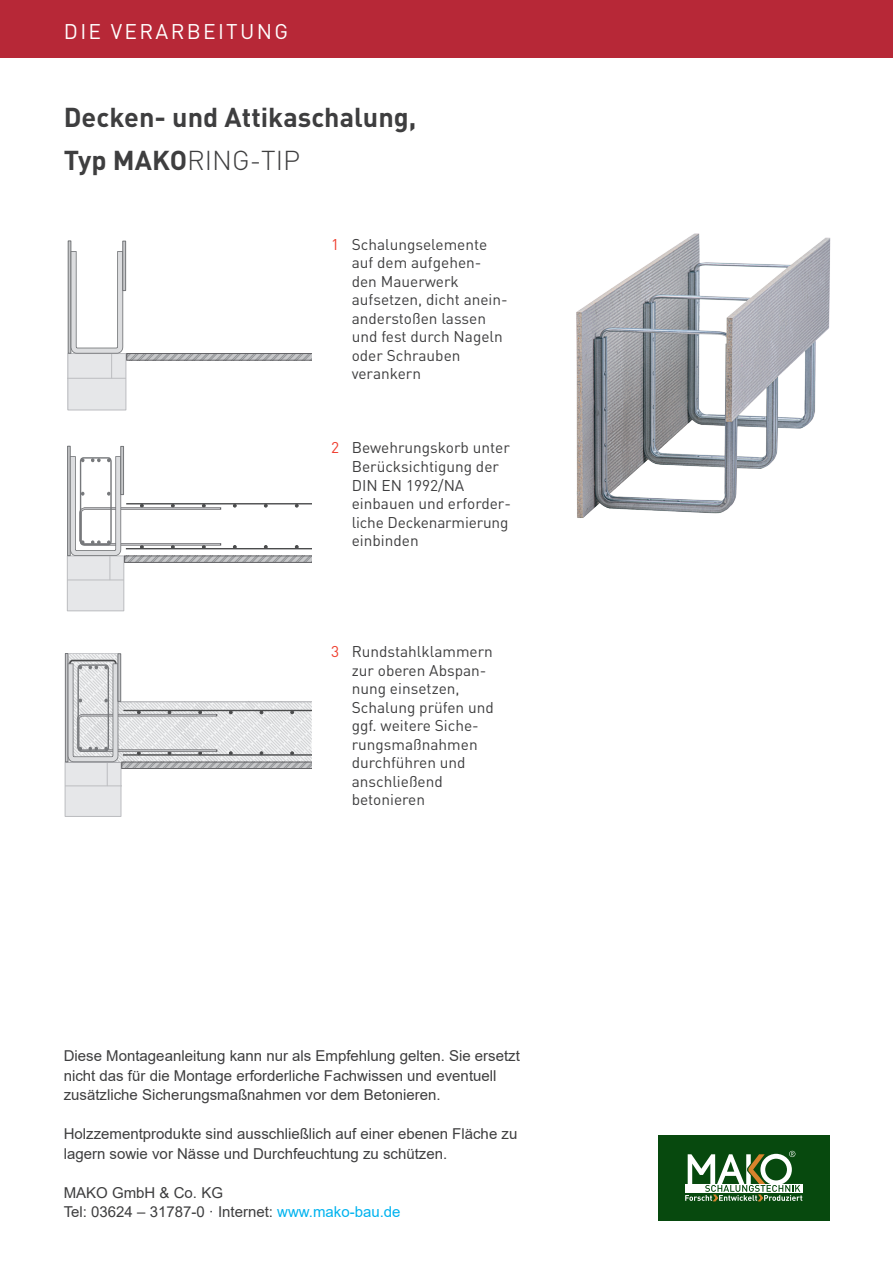
<style>
.page{position:relative;width:893px;height:1263px;background:#fff}
.page>*{position:absolute;margin:0;border:0;box-sizing:border-box;transform-origin:0 0}
.t1{font:700 27px/43.2px "DIN Pro";color:#3e3e3f}
.t2{font:21px "DIN Pro";letter-spacing:.11em;color:#fff}
.t3{font:19.95px/30px "DIN Pro";color:#3e3e3f}
.t4{font:15.45px/18.5px "DIN Pro";color:#3e3e3f}
.t5{font:15px/19.5px "Arial";color:#3e3e3f}
.s1{font-weight:300}
.s2{color:#ef3e2e}
.s3{color:#00b3ef}
</style>
<div class="page">
<div style="left:0;top:0;width:893px;height:58px;background:#b72837"></div>
<div style="left:658px;top:1135px;width:171px;height:85px;background:#07490e"></div>
<svg style="left:685px;top:1151px;width:117px;height:50px"></svg>
<img style="left:576px;top:233px;width:255px;height:285px">
<div style="left:68px;top:353px;width:58px;height:57px;background:#e6e7e9"></div>
<hr style="left:68px;top:378px;width:58px;height:1px;background:#bcbdc0">
<div style="left:67px;top:353px;width:59px;height:57px;border:1px solid #bcbdc0"></div>
<div style="left:68px;top:240px;width:3px;height:114px;border:1px solid #76787b"></div>
<svg style="left:68px;top:248px;width:243px;height:130px"></svg>
<div style="left:122px;top:241px;width:4px;height:50px;border:1px solid #76787b"></div>
<div style="left:67px;top:556px;width:57px;height:55px;background:#e6e7e9"></div>
<div style="left:67px;top:555px;width:57px;height:56px;border:1px solid #bcbdc0"></div>
<div style="left:67px;top:446px;width:4px;height:110px;border:1px solid #76787b"></div>
<svg style="left:67px;top:453px;width:245px;height:127px"></svg>
<div style="left:120px;top:446px;width:4px;height:49px;border:1px solid #76787b"></div>
<div style="left:65px;top:762px;width:56px;height:54px;background:#e6e7e9"></div>
<div style="left:65px;top:762px;width:56px;height:55px;border:1px solid #bcbdc0"></div>
<svg style="left:65px;top:653px;width:246px;height:133px"></svg>
<div style="left:118px;top:653px;width:3px;height:49px;border:1px solid #76787b"></div>
<h2 class="t2" style="left:64px;top:17px;width:226px">DIE VERARBEITUNG</h2>
<h1 class="t1" style="left:64px;top:94px;width:354px">Decken- und Attikaschalung,<br>Typ MAKO<span class="s1">RING-TIP</span></h1>
<p class="t4" style="left:352px;top:234px;width:158px;text-indent:-21px"><span class="s2">1</span> Schalungselemente auf dem aufgehen&shy;den Mauerwerk aufsetzen, dicht anein&shy;anderstoßen lassen und fest durch Nageln oder Schrauben verankern</p>
<p class="t4" style="left:352px;top:438px;width:161px;text-indent:-21px"><span class="s2">2</span> Bewehrungskorb unter<br>Berücksichtigung der<br>DIN EN 1992/NA einbauen und erforder&shy;liche Deckenarmierung einbinden</p>
<p class="t4" style="left:352px;top:642px;width:144px;text-indent:-21px"><span class="s2">3</span> Rundstahlklammern zur oberen Abspan&shy;nung einsetzen,<br>Schalung prüfen und ggf. weitere Siche&shy;rungsmaßnahmen durchführen und anschließend betonieren</p>
<p class="t3" style="left:120px;top:1037px;width:358px">auf einer ebenen Fläche zu lagern sowie vor Nässe und Durchfeuchtung zu</p>
<p class="t5" style="left:64px;top:1046px;width:458px">Diese Montageanleitung kann nur als Empfehlung gelten. Sie ersetzt nicht das für die Montage erforderliche Fachwissen und eventuell zusätzliche Sicherungsmaßnahmen vor dem Betonieren.</p>
<p class="t5" style="left:64px;top:1124px;width:455px">Holzzementprodukte sind ausschließlich auf einer ebenen Fläche zu lagern sowie vor Nässe und Durchfeuchtung zu schützen.</p>
<p class="t5" style="left:64px;top:1183px;width:338px">MAKO GmbH &amp; Co. KG<br>Tel: 03624 – 31787-0 · Internet: <span class="s3">www.mako-bau.de</span></p>
</div>
